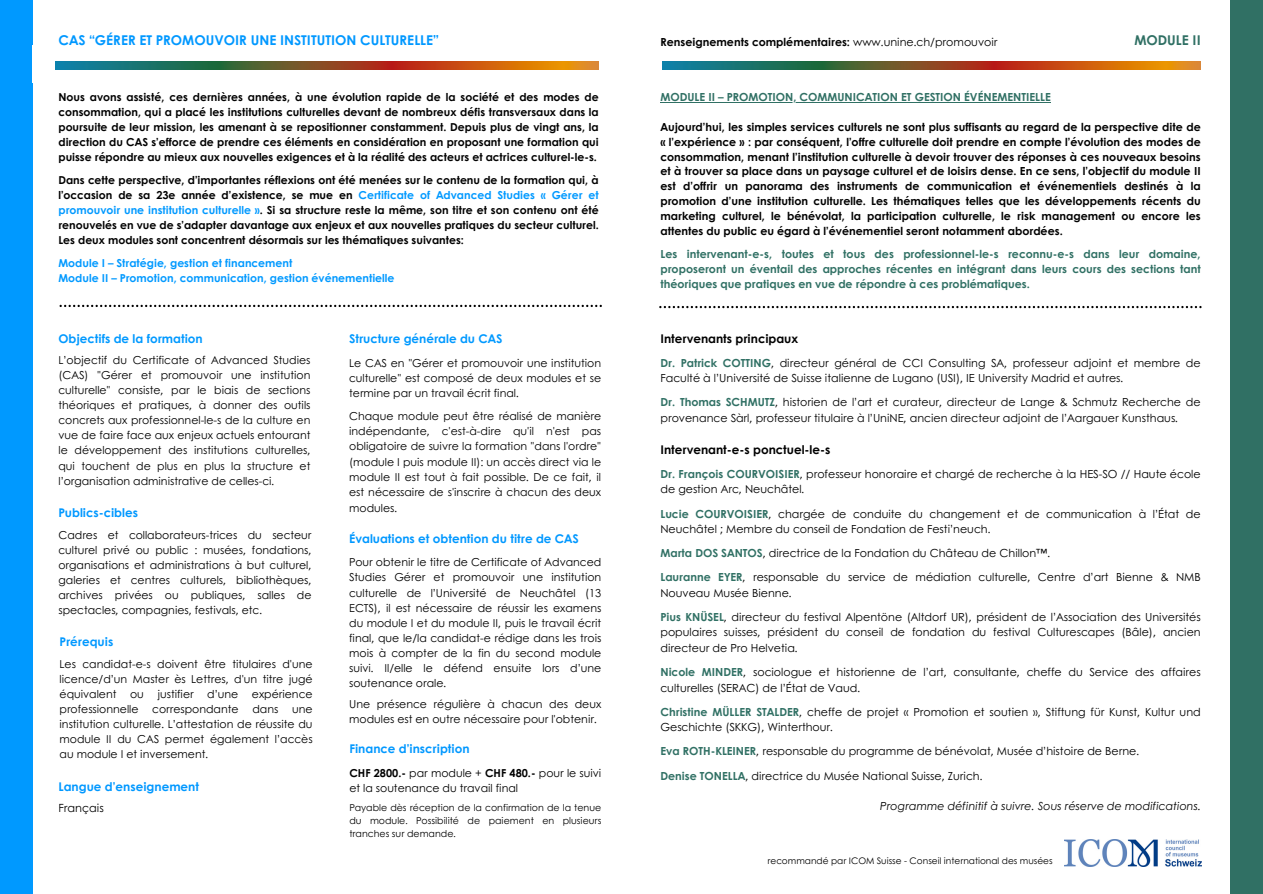
<style>
.page{position:relative;width:1263px;height:894px;background:#fff}
.page>*{position:absolute;margin:0;border:0;box-sizing:border-box;transform-origin:0 0}
.t1{font:700 13.5px "Century Gothic";color:#0098ff}
.t2{font:700 13.5px "Century Gothic";color:#307064}
.t3{font:700 12px "Century Gothic";color:#0098ff}
.t4{font:700 12px "Century Gothic";color:#000}
.t5{font:700 12px "Century Gothic";color:#09f}
.t6{font:11.25px "Century Gothic";color:#000}
.t7{font:11.1px/15.5px "Century Gothic";color:#000}
.t8{font:700 11.1px/14.9px "Century Gothic";color:#000;text-align:justify}
.t9{font:700 11.1px/14.9px "Century Gothic";color:#307064;text-align:justify}
.t10{font:italic 11.1px "Century Gothic";color:#000}
.t11{font:10.95px/15px "Century Gothic";color:#000;text-align:justify}
.t12{font:700 10.95px/14.9px "Century Gothic";color:#000;text-align:justify}
.t13{font:700 10.95px/14.9px "Century Gothic";color:#09f}
.t14{font:9.45px/13px "Century Gothic";color:#000;text-align:justify}
.t15{font:9px "Century Gothic";color:#000}
.s1{color:#09f}
.s2{font-weight:700}
.s3{font-weight:400}
.s4{font-weight:700;color:#307064}
</style>
<div class="page">
<div style="left:0;top:0;width:32px;height:893px;background:#09f"></div>
<img style="left:55px;top:61px;width:544px;height:9px">
<img style="left:662px;top:61px;width:539px;height:9px">
<div style="left:1231px;top:0;width:32px;height:893px;background:#307064"></div>
<svg style="left:60px;top:305px;width:542px;height:2px"></svg>
<img style="left:1065px;top:839px;width:136px;height:27px">
<svg style="left:659px;top:306px;width:542px;height:2px"></svg>
<hr style="left:660px;top:102px;width:391px;height:1px;background:#307064">
<p class="t1" style="left:58px;top:30px;width:382px">CAS “GÉRER ET PROMOUVOIR UNE INSTITUTION CULTURELLE”</p>
<h3 class="t12" style="left:58px;top:89px;width:542px">Nous avons assisté, ces dernières années, à une évolution rapide de la société et des modes de consommation, qui a placé les institutions culturelles devant de nombreux défis transversaux dans la poursuite de leur mission, les amenant à se repositionner constamment. Depuis plus de vingt ans, la direction du CAS s’efforce de prendre ces éléments en considération en proposant une formation qui puisse répondre au mieux aux nouvelles exigences et à la réalité des acteurs et actrices culturel-le-s.</h3>
<h3 class="t12" style="left:58px;top:172px;width:542px">Dans cette perspective, d’importantes réflexions ont été menées sur le contenu de la formation qui, à l’occasion de sa 23e année d’existence, se mue en <span class="s1">Certificate of Advanced Studies « Gérer et promouvoir une institution culturelle »</span>. Si sa structure reste la même, son titre et son contenu ont été renouvelés en vue de s’adapter davantage aux enjeux et aux nouvelles pratiques du secteur culturel.<br>Les deux modules sont concentrent désormais sur les thématiques suivantes:</h3>
<h3 class="t13" style="left:58px;top:255px;width:337px">Module I – Stratégie, gestion et financement<br>Module II – Promotion, communication, gestion événementielle</h3>
<p class="t5" style="left:58px;top:329px;width:146px">Objectifs de la formation</p>
<p class="t11" style="left:58px;top:352px;width:253px">L’objectif du Certificate of Advanced Studies (CAS) "Gérer et promouvoir une institution culturelle" consiste, par le biais de sections théoriques et pratiques, à donner des outils concrets aux professionnel-le-s de la culture en vue de faire face aux enjeux actuels entourant le développement des institutions culturelles, qui touchent de plus en plus la structure et l’organisation administrative de celles-ci.</p>
<p class="t3" style="left:58px;top:503px;width:81px">Publics-cibles</p>
<p class="t11" style="left:58px;top:526px;width:255px">Cadres et collaborateurs-trices du secteur culturel privé ou public : musées, fondations, organisations et administrations à but culturel, galeries et centres culturels, bibliothèques, archives privées ou publiques, salles de spectacles, compagnies, festivals, etc.</p>
<p class="t3" style="left:60px;top:632px;width:55px">Prérequis</p>
<p class="t11" style="left:60px;top:655px;width:255px">Les candidat-e-s doivent être titulaires d'une licence/d’un Master ès Lettres, d'un titre jugé équivalent ou justifier d’une expérience professionnelle</p>
<p class="t11" style="left:152px;top:700px;width:88px">correspondante</p>
<p class="t11" style="left:252px;top:700px;width:27px">dans</p>
<p class="t11" style="left:60px;top:700px;width:255px;text-indent:233px">une institution culturelle. L’attestation de réussite du module II du CAS permet également l’accès au module I et inversement.</p>
<h3 class="t3" style="left:58px;top:777px;width:142px">Langue d’enseignement</h3>
<h4 class="t6" style="left:58px;top:799px;width:47px">Français</h4>
<p class="t5" style="left:349px;top:329px;width:155px">Structure générale du CAS</p>
<p class="t11" style="left:349px;top:354px;width:253px">Le CAS en "Gérer et promouvoir une institution culturelle" est composé de deux modules et se termine par un travail écrit final.</p>
<p class="t11" style="left:349px;top:407px;width:253px">Chaque module peut être réalisé de manière indépendante, c'est-à-dire qu'il n'est pas obligatoire de suivre la formation "dans l'ordre" (module I puis module II): un accès direct via le module II est tout à fait possible. De ce fait, il est nécessaire de s'inscrire à chacun des deux modules.</p>
<p class="t3" style="left:349px;top:529px;width:231px">Évaluations et obtention du titre de CAS</p>
<p class="t11" style="left:349px;top:554px;width:254px">Pour obtenir le titre de Certificate of Advanced Studies Gérer et promouvoir une institution culturelle de l’Université de Neuchâtel (13<br>ECTS), il est nécessaire de réussir les examens du module I et du module II, puis le travail écrit final, que le/la candidat-e rédige dans les trois mois à compter de la fin du second module suivi. Il/elle le défend ensuite lors d’une soutenance orale.</p>
<p class="t11" style="left:349px;top:695px;width:254px">Une présence régulière à chacun des deux modules est en outre nécessaire pour l'obtenir.</p>
<h2 class="t3" style="left:349px;top:739px;width:122px">Finance d’inscription</h2>
<h3 class="t11" style="left:349px;top:764px;width:253px"><span class="s2">CHF 2800.-</span> par module + <span class="s2">CHF 480.-</span> pour le suivi et la soutenance du travail final</h3>
<h3 class="t14" style="left:349px;top:800px;width:253px">Payable dès réception de la confirmation de la tenue du module. Possibilité de paiement en plusieurs tranches sur demande.</h3>
<p class="t8" style="left:660px;top:34px;width:339px">Renseignements complémentaires: <span class="s3">www.unine.ch/promouvoir</span></p>
<h4 class="t2" style="left:1134px;top:30px;width:68px">MODULE II</h4>
<h4 class="t9" style="left:660px;top:89px;width:392px">MODULE II – PROMOTION, COMMUNICATION ET GESTION ÉVÉNEMENTIELLE</h4>
<h3 class="t8" style="left:660px;top:119px;width:542px">Aujourd’hui, les simples services culturels ne sont plus suffisants au regard de la perspective dite de « l’expérience » : par conséquent, l’offre culturelle doit prendre en compte l’évolution des modes de consommation, menant l’institution culturelle à devoir trouver des réponses à ces nouveaux besoins et à trouver sa place dans un paysage culturel et de loisirs dense. En ce sens, l’objectif du module II est d’offrir un panorama des instruments de communication et événementiels destinés à la promotion d’une institution culturelle. Les thématiques telles que les développements récents du marketing culturel, le bénévolat, la participation culturelle, le risk management ou encore les attentes du public eu égard à l’événementiel seront notamment abordées.</h3>
<p class="t9" style="left:660px;top:246px;width:542px">Les intervenant-e-s, toutes et tous des professionnel-le-s reconnu-e-s dans leur domaine, proposeront un éventail des approches récentes en intégrant dans leurs cours des sections tant théoriques que pratiques en vue de répondre à ces problématiques.</p>
<h4 class="t4" style="left:660px;top:329px;width:139px">Intervenants principaux</h4>
<h4 class="t7" style="left:660px;top:354px;width:542px"><span class="s4">Dr. Patrick COTTING</span>, directeur général de CCI Consulting SA, professeur adjoint et membre de<br>Faculté à l’Université de Suisse italienne de Lugano (USI), IE University Madrid et autres.</h4>
<h4 class="t7" style="left:660px;top:394px;width:542px"><span class="s4">Dr. Thomas SCHMUTZ</span>, historien de l’art et curateur, directeur de Lange &amp; Schmutz Recherche de provenance Sàrl, professeur titulaire à l’UniNE, ancien directeur adjoint de l’Aargauer Kunsthaus.</h4>
<h4 class="t4" style="left:660px;top:440px;width:171px">Intervenant-e-s ponctuel-le-s</h4>
<h4 class="t7" style="left:660px;top:465px;width:542px"><span class="s4">Dr. François COURVOISIER</span>, professeur honoraire et chargé de recherche à la HES-SO // Haute école de gestion Arc, Neuchâtel.</h4>
<h4 class="t7" style="left:660px;top:505px;width:542px"><span class="s4">Lucie COURVOISIER</span>, chargée de conduite du changement et de communication à l’État de<br>Neuchâtel ; Membre du conseil de Fondation de Festi’neuch.</h4>
<h4 class="t7" style="left:660px;top:545px;width:391px"><span class="s4">Marta DOS SANTOS</span>, directrice de la Fondation du Château de Chillon™.</h4>
<h4 class="t7" style="left:660px;top:569px;width:542px"><span class="s4">Lauranne EYER</span>, responsable du service de médiation culturelle, Centre d’art Bienne &amp; NMB<br>Nouveau Musée Bienne.</h4>
<h4 class="t7" style="left:660px;top:608px;width:542px;text-align:justify"><span class="s4">Pius KNÜSEL</span>, directeur du festival Alpentöne (Altdorf UR), président de l’Association des Universités populaires suisses, président du conseil de fondation du festival Culturescapes (Bâle), ancien directeur de Pro Helvetia.</h4>
<h4 class="t7" style="left:660px;top:663px;width:542px"><span class="s4">Nicole MINDER</span>, sociologue et historienne de l’art, consultante, cheffe du Service des affaires culturelles (SERAC) de l’État de Vaud.</h4>
<h3 class="t7" style="left:660px;top:703px;width:542px"><span class="s4">Christine MÜLLER STALDER</span>, cheffe de projet « Promotion et soutien », Stiftung für Kunst, Kultur und<br>Geschichte (SKKG), Winterthour.</h3>
<h4 class="t7" style="left:660px;top:743px;width:480px"><span class="s4">Eva ROTH-KLEINER</span>, responsable du programme de bénévolat, Musée d’histoire de Berne.</h4>
<p class="t7" style="left:660px;top:767px;width:324px"><span class="s4">Denise TONELLA</span>, directrice du Musée National Suisse, Zurich.</p>
<h3 class="t10" style="left:880px;top:797px;width:322px">Programme définitif à suivre. Sous réserve de modifications.</h3>
<p class="t15" style="left:768px;top:853px;width:286px">recommandé par ICOM Suisse - Conseil international des musées</p>
</div>
